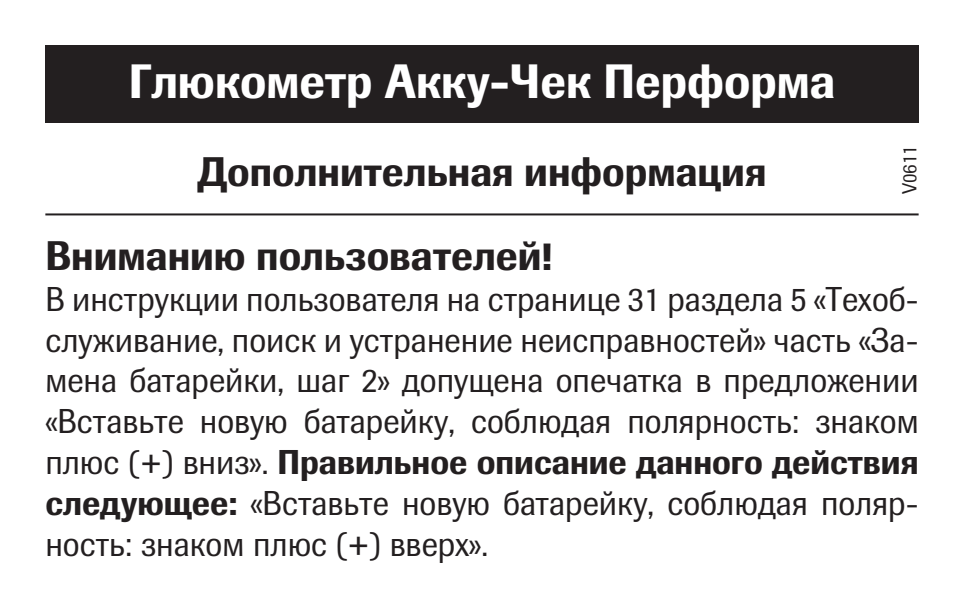
<style>
.page{position:relative;width:964px;height:601px;background:#fff}
.page>*{position:absolute;margin:0;border:0;box-sizing:border-box;transform-origin:0 0}
.t1{font:500 47.6px "Imago Pro";color:#fff;scale:.95 1}
.t2{font:500 40.8px "Imago Pro";color:#231f20;scale:.95 1}
.t3{font:34px/40.8px "Imago Pro";color:#231f20;text-align:justify;scale:.95 1}
.t4{font:20px "Imago Pro";color:#231f20;scale:.95 1}
.s1{font-weight:500}
</style>
<div class="page">
<div style="left:45px;top:45px;width:873px;height:77px;background:#231f20"></div>
<hr style="left:45px;top:213px;width:873px;height:2px;background:#231f20">
<p class="t1" style="left:129px;top:51px;width:745px">Глюкометр Акку-Чек Перформа</p>
<p class="t2" style="left:197px;top:145px;width:600px">Дополнительная информация</p>
<p class="t4" style="left:896px;top:194px;width:53px;rotate:-90deg">V0611</p>
<p class="t2" style="left:45px;top:229px;width:535px">Вниманию пользователей!</p>
<p class="t3" style="left:45px;top:278px;width:921px">В инструкции пользователя на странице 31 раздела 5 «Техоб&shy;служивание, поиск и устранение неисправностей» часть «За&shy;мена батарейки, шаг 2» допущена опечатка в предложении «Вставьте новую батарейку, соблюдая полярность: знаком плюс (+) вниз». <span class="s1">Правильное описание данного действия следующее:</span> «Вставьте новую батарейку, соблюдая поляр&shy;ность: знаком плюс (+) вверх».</p>
</div>
